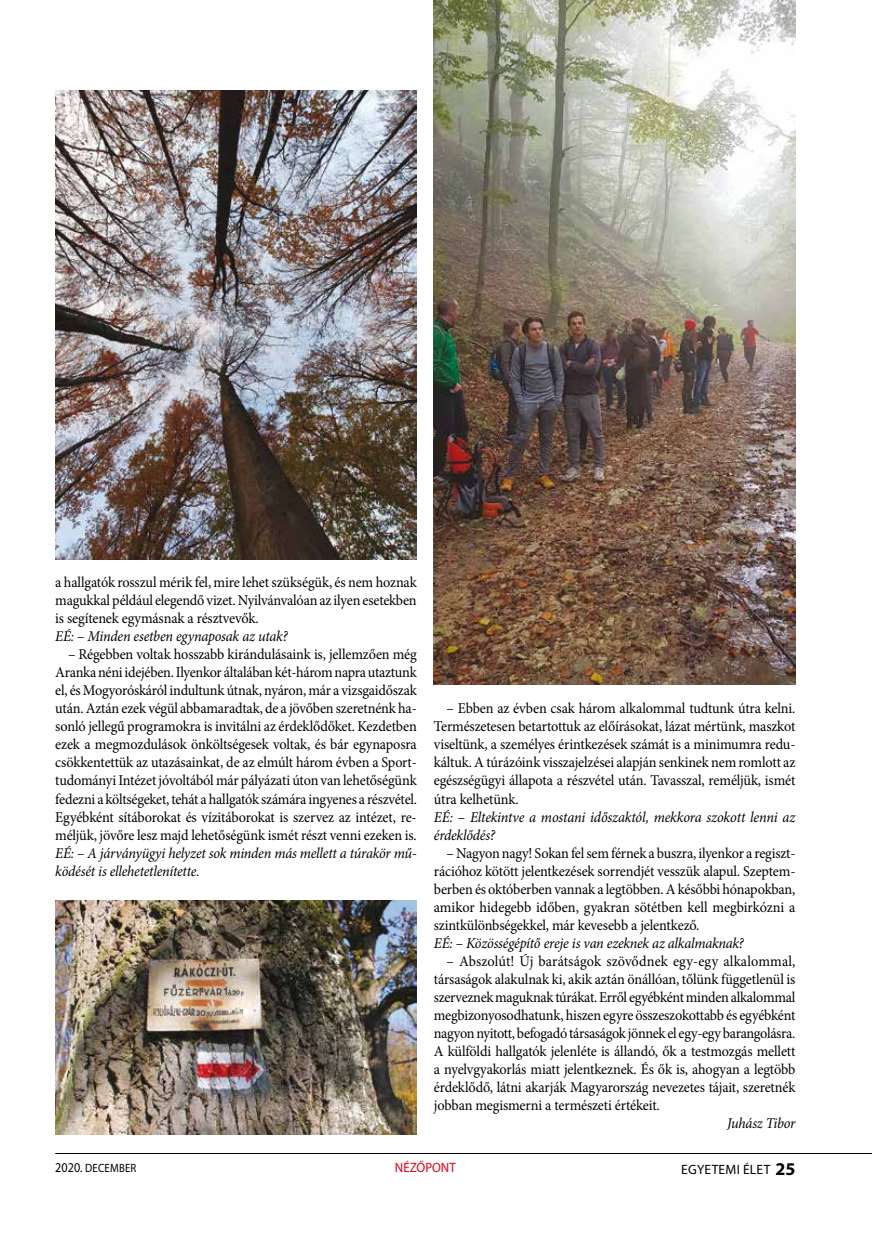
<style>
.page{position:relative;width:872px;height:1234px;background:#fff}
.page>*{position:absolute;margin:0;border:0;box-sizing:border-box;transform-origin:0 0}
.t1{font:15px/18px "Minion Pro";letter-spacing:-.01em;color:#000;scale:.95 1}
.t2{font:italic 15px "Minion Pro";letter-spacing:-.02em;color:#000;scale:.95 1}
.t3{font:13.5px "Myriad Pro";letter-spacing:.02em;color:#000}
.t4{font:13.5px "Myriad Pro";color:#e2001a;scale:.95 1}
.t5{font:12px "Myriad Pro";letter-spacing:.02em;color:#000;scale:.9 1}
.s1{font-style:italic}
.s2{font-size:13.5px}
.s3{font-weight:700;font-size:18px}
</style>
<div class="page">
<hr style="left:55px;top:1152px;width:817px;height:1px;background:#000">
<img style="left:434px;top:0;width:361px;height:684px">
<img style="left:55px;top:900px;width:362px;height:234px">
<img style="left:55px;top:90px;width:362px;height:469px">
<p class="t1" style="left:55px;top:573px;width:382px">a hallgatók rosszul mérik fel, mire lehet szükségük, és nem hoznak magukkal például elegendő vizet. Nyilvánvalóan az ilyen esetekben is segítenek egymásnak a résztvevők.<br><span class="s1">EÉ:</span> – <span class="s1">Minden esetben egynaposak az utak?</span></p>
<p class="t1" style="left:55px;top:645px;width:382px;text-align:justify;text-indent:13px">– Régebben voltak hosszabb kirándulásaink is, jellemzően még Aranka néni idejében. Ilyenkor általában két-három napra utaztunk el, és Mogyoróskáról indultunk útnak, nyáron, már a vizsgaidőszak után. Aztán ezek végül abbamaradtak, de a jövőben szeretnénk ha&shy;sonló jellegű programokra is invitálni az érdeklődőket. Kezdetben ezek a megmozdulások önköltségesek voltak, és bár egynaposra csökkentettük az utazásainkat, de az elmúlt három évben a Sport&shy;tudományi Intézet jóvoltából már pályázati úton van lehetőségünk fedezni a költségeket, tehát a hallgatók számára ingyenes a részvétel.<br>Egyébként sítáborokat és vízitáborokat is szervez az intézet, re&shy;méljük, jövőre lesz majd lehetőségünk ismét részt venni ezeken is.<br><span class="s1">EÉ:</span> – <span class="s1">A járványügyi helyzet sok minden más mellett a túrakör mű&shy;ködését is ellehetetlenítette.</span></p>
<p class="t1" style="left:434px;top:699px;width:382px;text-indent:13px">– Ebben az évben csak három alkalommal tudtunk útra kelni.<br>Természetesen betartottuk az előírásokat, lázat mértünk, maszkot viseltünk, a személyes érintkezések számát is a minimumra redu&shy;káltuk. A túrázóink visszajelzései alapján senkinek nem romlott az egészségügyi állapota a részvétel után. Tavasszal, reméljük, ismét útra kelhetünk.<br><span class="s1">EÉ:</span> – <span class="s1">Eltekintve a mostani időszaktól, mekkora szokott lenni az érdeklődés?</span></p>
<p class="t1" style="left:434px;top:843px;width:382px;text-indent:13px">– Nagyon nagy! Sokan fel sem férnek a buszra, ilyenkor a regiszt&shy;rációhoz kötött jelentkezések sorrendjét vesszük alapul. Szeptem&shy;berben és októberben vannak a legtöbben. A későbbi hónapokban, amikor hidegebb időben, gyakran sötétben kell megbirkózni a szintkülönbségekkel, már kevesebb a jelentkező.<br><span class="s1">EÉ:</span> – <span class="s1">Közösségépítő ereje is van ezeknek az alkalmaknak?</span></p>
<p class="t1" style="left:434px;top:951px;width:382px;text-align:justify;text-indent:13px">– Abszolút! Új barátságok szövődnek egy-egy alkalommal, társaságok alakulnak ki, akik aztán önállóan, tőlünk függetlenül is szerveznek maguknak túrákat. Erről egyébként minden alkalommal megbizonyosodhatunk, hiszen egyre összeszokottabb és egyébként nagyon nyitott, befogadó társaságok jönnek el egy-egy barangolásra.<br>A külföldi hallgatók jelenléte is állandó, ők a testmozgás mellett a nyelvgyakorlás miatt jelentkeznek. És ők is, ahogyan a legtöbb érdeklődő, látni akarják Magyarország nevezetes tájait, szeretnék jobban megismerni a természeti értékeit.</p>
<p class="t2" style="left:727px;top:1112px;width:73px">Juhász Tibor</p>
<p class="t5" style="left:55px;top:1159px;width:92px"><span class="s2">2020.</span> DECEMBER</p>
<p class="t4" style="left:395px;top:1158px;width:66px">NÉZŐPONT</p>
<p class="t3" style="left:681px;top:1160px;width:116px">EGYETEMI ÉLET <span class="s3">25</span></p>
</div>
